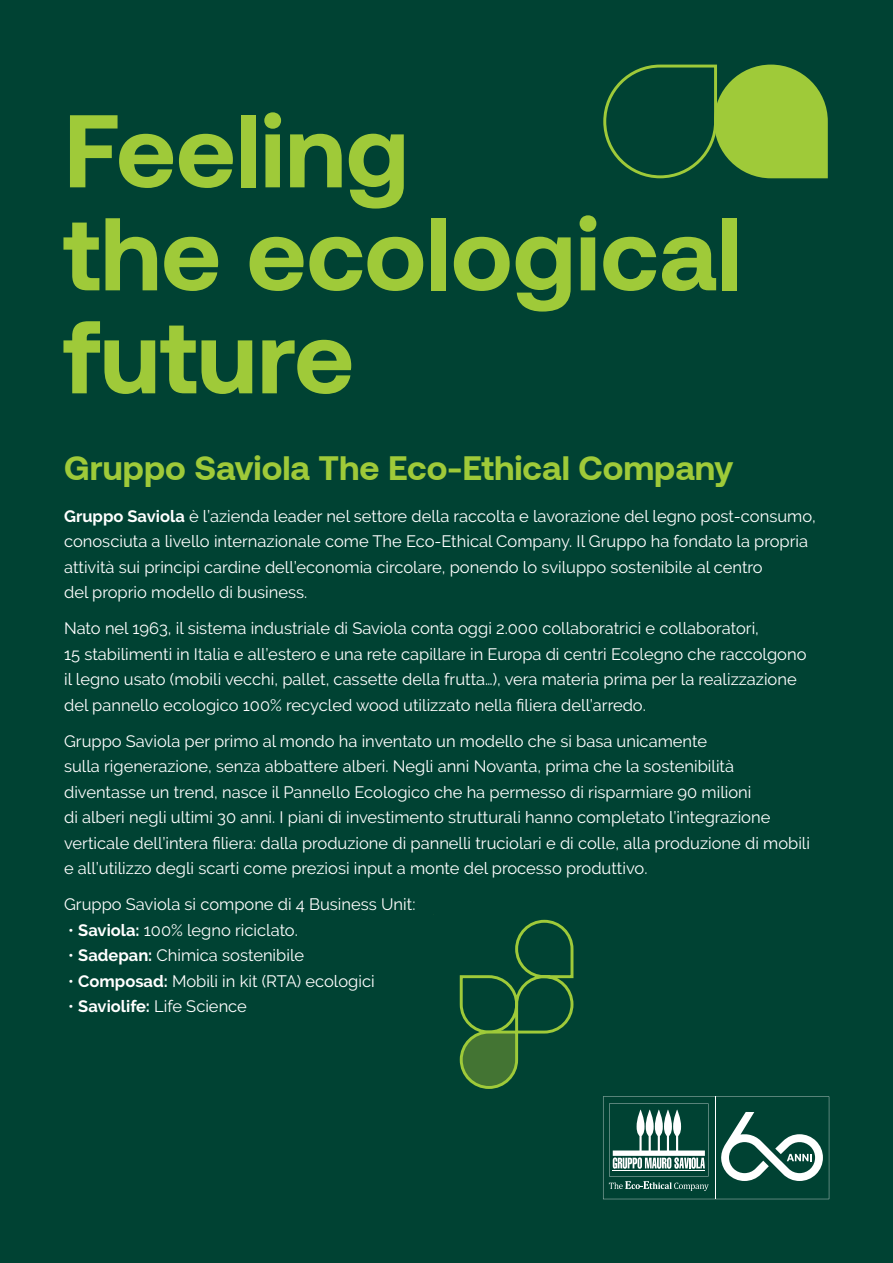
<style>
.page{position:relative;width:893px;height:1263px;background:#004233}
.page>*{position:absolute;margin:0;border:0;box-sizing:border-box;transform-origin:0 0}
.t1{font:700 103.05px/103.1px "Aeonik";color:#9fca39}
.t2{font:700 34.5px "Aeonik";color:#9fca39}
.t3{font:16.5px/25.5px "Raleway";color:#fff}
.s1{font-weight:700}
</style>
<div class="page">
<svg style="left:603px;top:64px;width:225px;height:115px"></svg>
<svg style="left:459px;top:919px;width:115px;height:170px"></svg>
<svg style="left:603px;top:1096px;width:226px;height:103px"></svg>
<h1 class="t1" style="left:64px;top:99px;width:679px">Feeling<br>the ecological future</h1>
<h2 class="t2" style="left:64px;top:448px;width:671px">Gruppo Saviola The Eco-Ethical Company</h2>
<p class="t3" style="left:64px;top:503px;width:753px"><span class="s1">Gruppo Saviola</span> è l’azienda leader nel settore della raccolta e lavorazione del legno post-consumo, conosciuta a livello internazionale come The Eco-Ethical Company. Il Gruppo ha fondato la propria attività sui principi cardine dell’economia circolare, ponendo lo sviluppo sostenibile al centro<br>del proprio modello di business.</p>
<p class="t3" style="left:64px;top:615px;width:744px">Nato nel 1963, il sistema industriale di Saviola conta oggi 2.000 collaboratrici e collaboratori,<br>15 stabilimenti in Italia e all’estero e una rete capillare in Europa di centri Ecolegno che raccolgono il legno usato (mobili vecchi, pallet, cassette della frutta…), vera materia prima per la realizzazione del pannello ecologico 100% recycled wood utilizzato nella filiera dell’arredo.</p>
<p class="t3" style="left:64px;top:728px;width:747px">Gruppo Saviola per primo al mondo ha inventato un modello che si basa unicamente<br>sulla rigenerazione, senza abbattere alberi. Negli anni Novanta, prima che la sostenibilità diventasse un trend, nasce il Pannello Ecologico che ha permesso di risparmiare 90 milioni<br>di alberi negli ultimi 30 anni. I piani di investimento strutturali hanno completato l’integrazione verticale dell’intera filiera: dalla produzione di pannelli truciolari e di colle, alla produzione di mobili e all’utilizzo degli scarti come preziosi input a monte del processo produttivo.</p>
<p class="t3" style="left:64px;top:891px;width:353px">Gruppo Saviola si compone di 4 Business Unit:</p>
<p class="t3" style="left:68px;top:917px;width:231px">• <span class="s1">Saviola:</span> 100% legno riciclato.</p>
<p class="t3" style="left:68px;top:942px;width:237px">• <span class="s1">Sadepan:</span> Chimica sostenibile</p>
<p class="t3" style="left:68px;top:968px;width:308px">• <span class="s1">Composad:</span> Mobili in kit (RTA) ecologici</p>
<p class="t3" style="left:68px;top:993px;width:180px">• <span class="s1">Saviolife:</span> Life Science</p>
</div>
